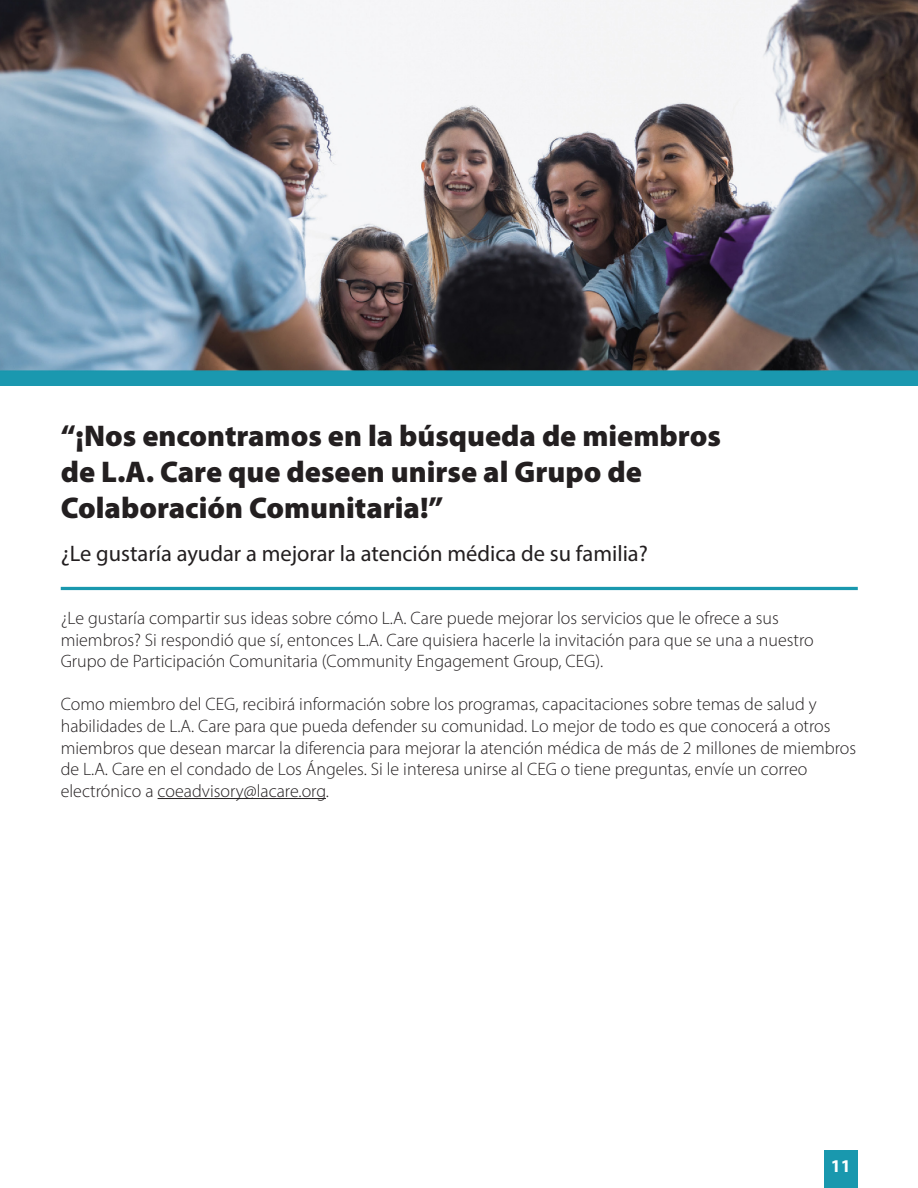
<style>
.page{position:relative;width:918px;height:1188px;background:#fff}
.page>*{position:absolute;margin:0;border:0;box-sizing:border-box;transform-origin:0 0}
.t1{font:900 30px/36px "Myriad Pro";color:#231f20}
.t2{font:22.5px "Myriad Pro";color:#231f20}
.t3{font:300 18px/21.6px "Myriad Pro";color:#231f20}
.t4{font:700 18px "Myriad Pro";color:#fff}
</style>
<div class="page">
<div style="left:824px;top:1151px;width:34px;height:37px;background:#1998ae"></div>
<img style="left:0;top:0;width:918px;height:386px">
<hr style="left:61px;top:587px;width:797px;height:3px;background:#1998ae">
<hr style="left:158px;top:798px;width:168px;height:1px;background:#231f20">
<h2 class="t1" style="left:61px;top:417px;width:662px">“¡Nos encontramos en la búsqueda de miembros de L.A. Care que deseen unirse al Grupo de<br>Colaboración Comunitaria!”</h2>
<p class="t2" style="left:61px;top:540px;width:589px">¿Le gustaría ayudar a mejorar la atención médica de su familia?</p>
<p class="t3" style="left:61px;top:607px;width:755px">¿Le gustaría compartir sus ideas sobre cómo L.A. Care puede mejorar los servicios que le ofrece a sus miembros? Si respondió que sí, entonces L.A. Care quisiera hacerle la invitación para que se una a nuestro<br>Grupo de Participación Comunitaria (Community Engagement Group, CEG).</p>
<p class="t3" style="left:61px;top:693px;width:797px">Como miembro del CEG, recibirá información sobre los programas, capacitaciones sobre temas de salud y habilidades de L.A. Care para que pueda defender su comunidad. Lo mejor de todo es que conocerá a otros miembros que desean marcar la diferencia para mejorar la atención médica de más de 2 millones de miembros de L.A. Care en el condado de Los Ángeles. Si le interesa unirse al CEG o tiene preguntas, envíe un correo electrónico a coeadvisory@lacare.org.</p>
<p class="t4" style="left:831px;top:1154px;width:21px">11</p>
</div>
